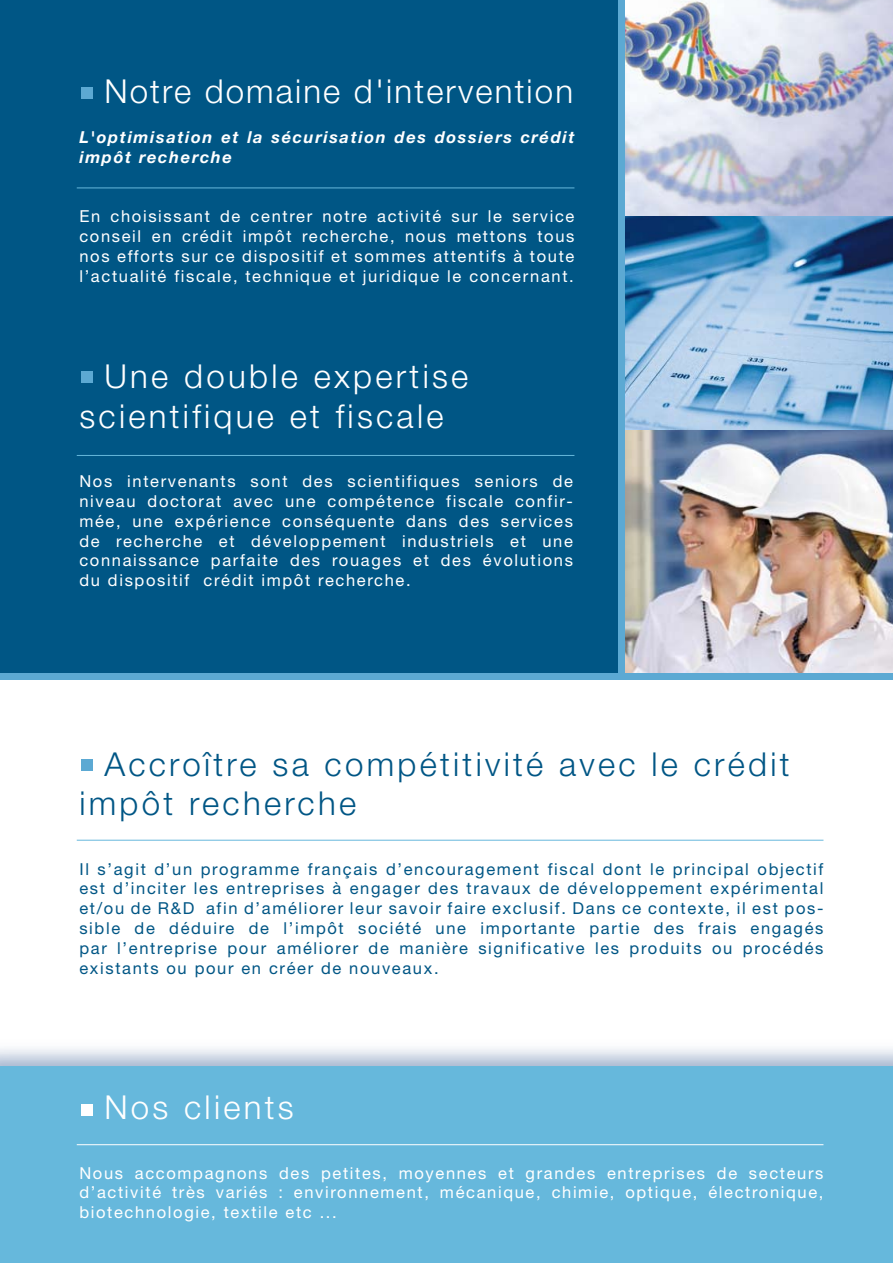
<style>
.page{position:relative;width:893px;height:1263px;background:#fff}
.page>*{position:absolute;margin:0;border:0;box-sizing:border-box;transform-origin:0 0}
.t1{font:300 33px/39.6px "Helvetica Neue";letter-spacing:.1em;color:#005685}
.t2{font:300 33px/39.6px "Helvetica Neue";letter-spacing:.1em;color:#fff}
.t3{font:300 33px "Helvetica Neue";letter-spacing:.065em;color:#fff}
.t4{font:16.5px/19.8px "Helvetica Neue";letter-spacing:.1em;color:#fff;text-align:justify}
.t5{font:16.5px/19.8px "Helvetica Neue";letter-spacing:.1em;color:#005685;text-align:justify}
.t6{font:italic 700 16.5px/19.8px "Helvetica Neue";letter-spacing:.1em;color:#fff}
</style>
<div class="page">
<div style="left:0;top:0;width:893px;height:678px;background:#005685"></div>
<hr style="left:77px;top:840px;width:746px;height:1px;background:#66b8dc">
<img style="left:625px;top:430px;width:268px;height:243px">
<img style="left:625px;top:215px;width:268px;height:215px">
<img style="left:625px;top:0;width:268px;height:215px">
<hr style="left:77px;top:455px;width:497px;height:1px;background:#66b8dc">
<div style="left:81px;top:372px;width:11px;height:11px;background:#5ca9d3"></div>
<hr style="left:77px;top:188px;width:497px;height:1px;background:#66b8dc">
<div style="left:81px;top:88px;width:11px;height:11px;background:#5ca9d3"></div>
<div style="left:81px;top:759px;width:11px;height:11px;background:#5ca9d3"></div>
<div style="left:0;top:673px;width:893px;height:7px;background:#5ca9d3"></div>
<div style="left:618px;top:0;width:7px;height:676px;background:#5ca9d3"></div>
<svg style="left:0;top:1048px;width:893px;height:215px;background:#6fbadc"></svg>
<hr style="left:77px;top:1144px;width:746px;height:1px;background:#fff">
<div style="left:81px;top:1104px;width:11px;height:11px;background:#fff"></div>
<h1 class="t3" style="left:104px;top:71px;width:470px">Notre domaine d'intervention</h1>
<p class="t6" style="left:79px;top:127px;width:497px">L'optimisation et la sécurisation des dossiers crédit impôt recherche</p>
<p class="t4" style="left:79px;top:206px;width:497px">En choisissant de centrer notre activité sur le service conseil en crédit impôt recherche, nous mettons tous nos efforts sur ce dispositif et sommes attentifs à toute l’actualité fiscale, technique et juridique le concernant.</p>
<h1 class="t2" style="left:79px;top:356px;width:390px;text-indent:25px">Une double expertise scientifique et fiscale</h1>
<p class="t4" style="left:79px;top:471px;width:495px">Nos intervenants sont des scientifiques seniors de niveau doctorat avec une compétence fiscale confir&shy;mée, une expérience conséquente dans des services de recherche et développement industriels et une connaissance parfaite des rouages et des évolutions du dispositif crédit impôt recherche.</p>
<h1 class="t1" style="left:79px;top:743px;width:712px;text-indent:25px">Accroître sa compétitivité avec le crédit impôt recherche</h1>
<p class="t5" style="left:79px;top:859px;width:746px">Il s’agit d’un programme français d’encouragement fiscal dont le principal objectif est d’inciter les entreprises à engager des travaux de développement expérimental et/ou de R&amp;D afin d’améliorer leur savoir faire exclusif. Dans ce contexte, il est pos&shy;sible de déduire de l’impôt société une importante partie des frais engagés par l’entreprise pour améliorer de manière significative les produits ou procédés existants ou pour en créer de nouveaux.</p>
<h1 class="t2" style="left:104px;top:1087px;width:191px">Nos clients</h1>
<p class="t4" style="left:79px;top:1162px;width:746px">Nous accompagnons des petites, moyennes et grandes entreprises de secteurs d’activité très variés : environnement, mécanique, chimie, optique, électronique, biotechnologie, textile etc ...</p>
</div>
